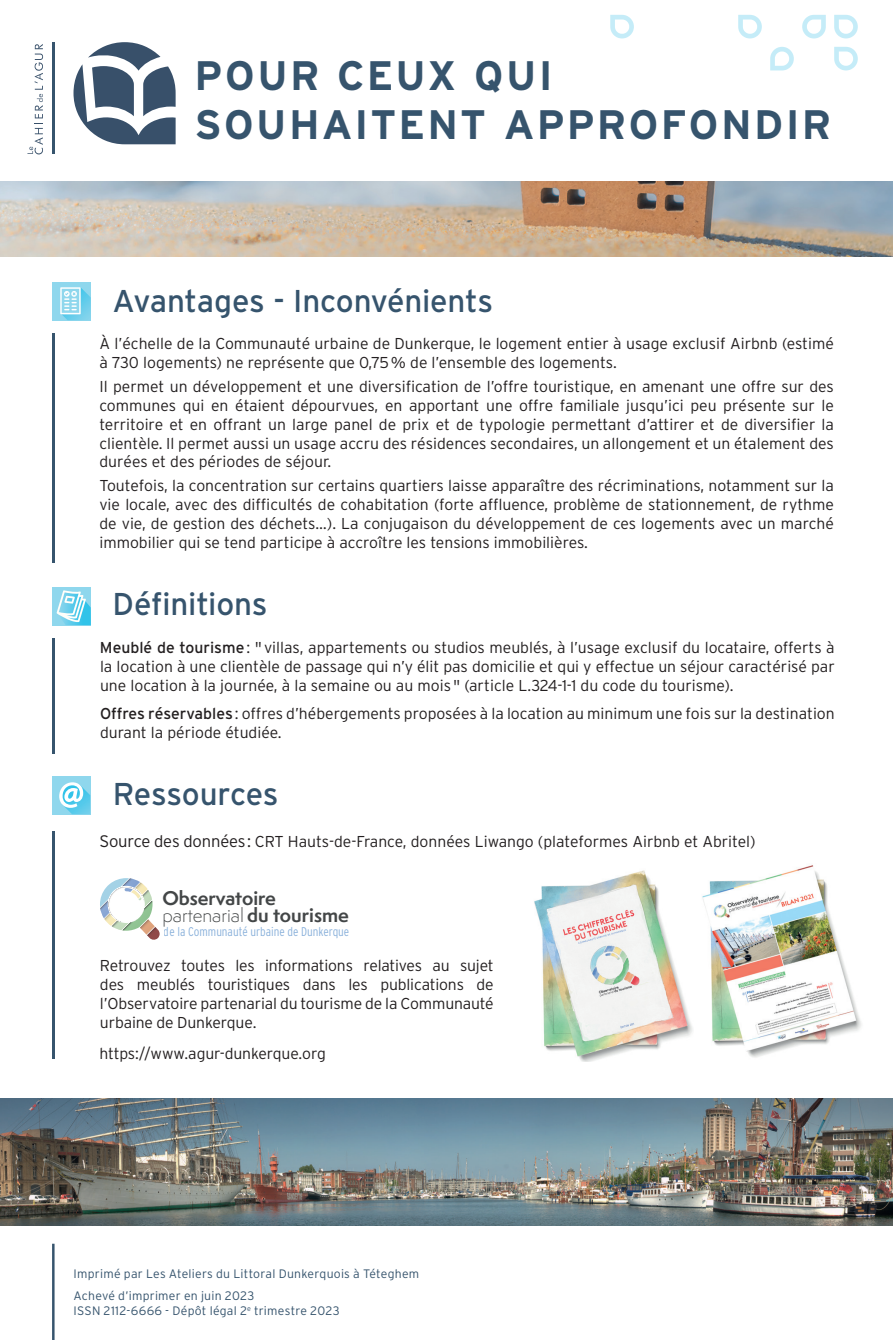
<style>
.page{position:relative;width:893px;height:1340px;background:#fff}
.page>*{position:absolute;margin:0;border:0;box-sizing:border-box;transform-origin:0 0}
.t1{font:700 41.12px/49.4px "Interstate";letter-spacing:.055em;color:#36546d}
.t2{font:31.5px "Interstate";letter-spacing:-.01em;color:#36546d}
.t3{font:300 18.2px "Semplicita Pro";color:#434647}
.t4{font:700 18.2px "Semplicita Pro";letter-spacing:-.005em;color:#434647}
.t5{font:300 15.75px/18.9px "Interstate";color:#231f20;text-align:justify}
.t6{font:300 condensed 12.6px "Interstate";color:#578fcb}
.t7{font:300 12.25px/22.4px "Interstate";letter-spacing:.02em;color:#36546d}
.s1{font-weight:400}
.s2{font-size:16.62px}
.s3{font-weight:700}
</style>
<div class="page">
<svg style="left:27px;top:44px;width:16px;height:110px"></svg>
<svg style="left:52px;top:1243px;width:3px;height:96px"></svg>
<hr style="left:52px;top:42px;width:3px;height:112px;background:#36546d">
<div style="left:53px;top:587px;width:38px;height:38px;background:#8fd7ed"></div>
<img style="left:0;top:182px;width:893px;height:75px">
<svg style="left:834px;top:47px;width:24px;height:23px"></svg>
<svg style="left:834px;top:15px;width:24px;height:23px"></svg>
<svg style="left:802px;top:15px;width:24px;height:23px"></svg>
<svg style="left:770px;top:47px;width:24px;height:23px"></svg>
<svg style="left:738px;top:15px;width:24px;height:23px"></svg>
<svg style="left:610px;top:15px;width:24px;height:23px"></svg>
<svg style="left:73px;top:42px;width:103px;height:102px"></svg>
<hr style="left:52px;top:333px;width:3px;height:229px;background:#36546d">
<hr style="left:52px;top:638px;width:3px;height:115px;background:#36546d">
<hr style="left:52px;top:831px;width:3px;height:227px;background:#36546d">
<img style="left:0;top:1098px;width:893px;height:127px">
<svg style="left:57px;top:590px;width:34px;height:35px"></svg>
<svg style="left:100px;top:878px;width:60px;height:62px"></svg>
<div style="left:52px;top:776px;width:38px;height:38px;background:#8fd7ed"></div>
<svg style="left:59px;top:782px;width:31px;height:32px"></svg>
<img style="left:702px;top:865px;width:160px;height:193px">
<img style="left:534px;top:870px;width:159px;height:191px">
<div style="left:52px;top:282px;width:39px;height:39px;background:#8fd7ed"></div>
<svg style="left:60px;top:287px;width:31px;height:33px"></svg>
<h1 class="t1" style="left:195px;top:51px;width:638px">POUR CEUX QUI<br>SOUHAITENT APPROFONDIR</h1>
<h2 class="t2" style="left:113px;top:283px;width:382px">Avantages - Inconvénients</h2>
<p class="t5" style="left:99px;top:334px;width:736px">À l’échelle de la Communauté urbaine de Dunkerque, le logement entier à usage exclusif Airbnb (estimé à 730 logements) ne représente que 0,75% de l’ensemble des logements.</p>
<p class="t5" style="left:99px;top:377px;width:736px">Il permet un développement et une diversification de l’offre touristique, en amenant une offre sur des communes qui en étaient dépourvues, en apportant une offre familiale jusqu’ici peu présente sur le territoire et en offrant un large panel de prix et de typologie permettant d’attirer et de diversifier la clientèle. Il permet aussi un usage accru des résidences secondaires, un allongement et un étalement des durées et des périodes de séjour.</p>
<p class="t5" style="left:99px;top:476px;width:736px">Toutefois, la concentration sur certains quartiers laisse apparaître des récriminations, notamment sur la vie locale, avec des difficultés de cohabitation (forte affluence, problème de stationnement, de rythme de vie, de gestion des déchets…). La conjugaison du développement de ces logements avec un marché immobilier qui se tend participe à accroître les tensions immobilières.</p>
<h2 class="t2" style="left:113px;top:586px;width:157px">Définitions</h2>
<p class="t5" style="left:100px;top:638px;width:736px"><span class="s1">Meublé de tourisme</span>: "villas, appartements ou studios meublés, à l’usage exclusif du locataire, offerts à la location à une clientèle de passage qui n’y élit pas domicilie et qui y effectue un séjour caractérisé par une location à la journée, à la semaine ou au mois " (article L.324-1-1 du code du tourisme).</p>
<p class="t5" style="left:100px;top:703px;width:736px"><span class="s1">Offres réservables</span> : offres d’hébergements proposées à la location au minimum une fois sur la destination durant la période étudiée.</p>
<h2 class="t2" style="left:113px;top:776px;width:167px">Ressources</h2>
<p class="t5" style="left:99px;top:831px;width:658px"><span class="s2">Source des données:</span> CRT Hauts-de-France, données Liwango (plateformes Airbnb et Abritel)</p>
<p class="t4" style="left:162px;top:884px;width:115px">Observatoire</p>
<p class="t3" style="left:162px;top:902px;width:188px">partenarial <span class="s3">du tourisme</span></p>
<p class="t6" style="left:164px;top:924px;width:187px">de la Communauté urbaine de Dunkerque</p>
<p class="t5" style="left:100px;top:955px;width:395px">Retrouvez toutes les informations relatives au sujet des meublés touristiques dans les publications de l’Observatoire partenarial du tourisme de la Communauté urbaine de Dunkerque.</p>
<p class="t5" style="left:99px;top:1043px;width:228px">https://www.agur-dunkerque.org</p>
<p class="t7" style="left:74px;top:1262px;width:347px">Imprimé par Les Ateliers du Littoral Dunkerquois à Téteghem<br>Achevé d’imprimer en juin 2023</p>
<p class="t7" style="left:74px;top:1299px;width:268px">ISSN 2112-6666 - Dépôt légal 2<sup>e</sup> trimestre 2023</p>
</div>
